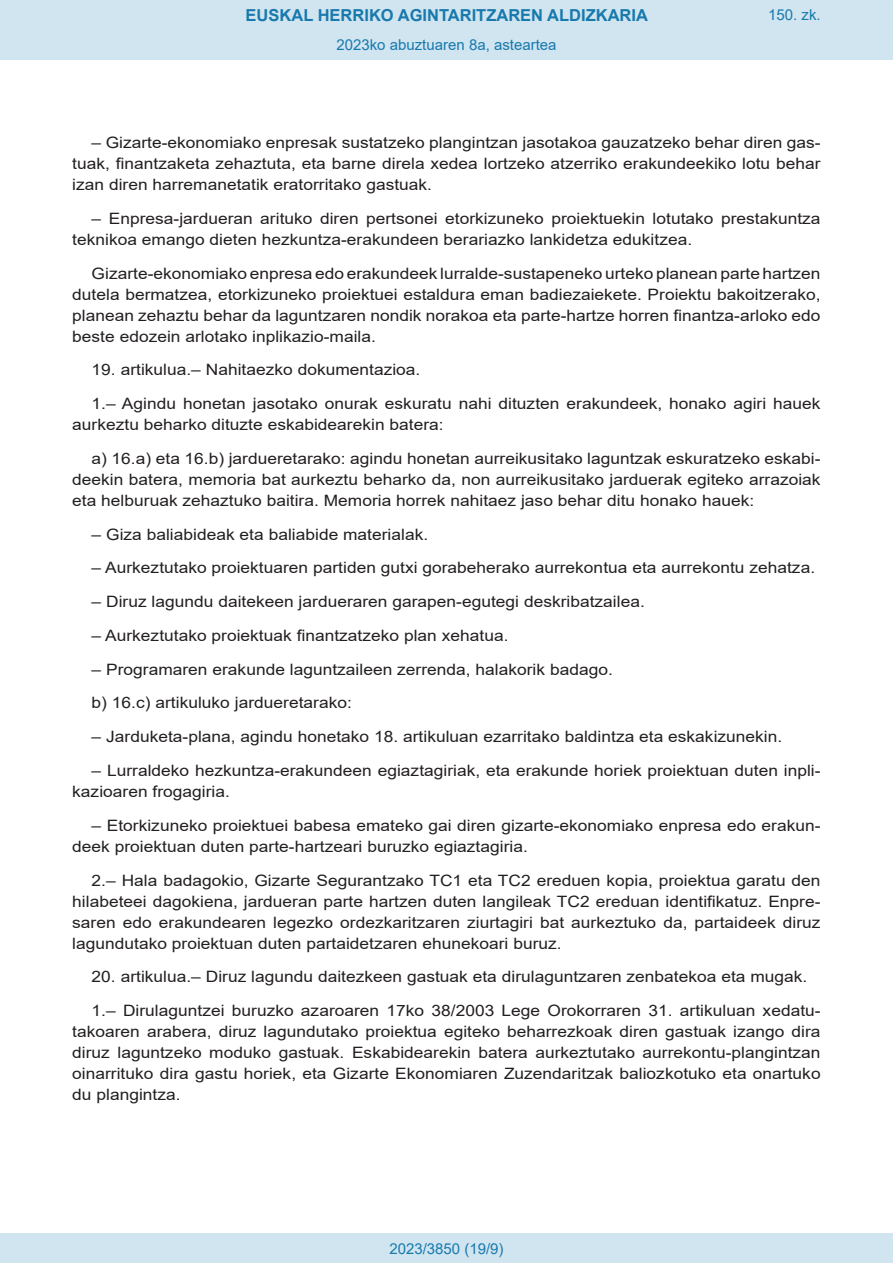
<style>
.page{position:relative;width:893px;height:1263px;background:#fff}
.page>*{position:absolute;margin:0;border:0;box-sizing:border-box;transform-origin:0 0}
.t1{font:700 16.5px "Arial";color:#1879ad}
.BOPVDetalle{font:15.6px/21px "Arial";color:#231f20;text-align:justify;scale:1.11 1}
.Paginacion_Centro{font:15px "Arial";color:#1879ad}
</style>
<div class="page">
<div style="left:0;top:0;width:893px;height:60px;background:#d0e5f0"></div>
<div style="left:0;top:1233px;width:893px;height:30px;background:#d0e5f0"></div>
<p class="t1" style="left:246px;top:3px;width:404px">EUSKAL HERRIKO AGINTARITZAREN ALDIZKARIA</p>
<p class="Paginacion_Centro" style="left:336px;top:35px;width:222px">2023ko abuztuaren 8a, asteartea</p>
<p class="Paginacion_Centro" style="left:768px;top:5px;width:54px">150. zk.</p>
<p class="BOPVDetalle" style="left:72px;top:132px;width:676px;text-indent:19px">– Gizarte-ekonomiako enpresak sustatzeko plangintzan jasotakoa gauzatzeko behar diren gas&shy;tuak, finantzaketa zehaztuta, eta barne direla xedea lortzeko atzerriko erakundeekiko lotu behar izan diren harremanetatik eratorritako gastuak.</p>
<p class="BOPVDetalle" style="left:72px;top:208px;width:676px;text-indent:19px">– Enpresa-jardueran arituko diren pertsonei etorkizuneko proiektuekin lotutako prestakuntza teknikoa emango dieten hezkuntza-erakundeen berariazko lankidetza edukitzea.</p>
<p class="BOPVDetalle" style="left:72px;top:263px;width:676px;text-indent:19px">Gizarte-ekonomiako enpresa edo erakundeek lurralde-sustapeneko urteko planean parte hartzen dutela bermatzea, etorkizuneko proiektuei estaldura eman badiezaiekete. Proiektu bakoitzerako, planean zehaztu behar da laguntzaren nondik norakoa eta parte-hartze horren finantza-arloko edo beste edozein arlotako inplikazio-maila.</p>
<p class="BOPVDetalle" style="left:92px;top:359px;width:298px">19. artikulua.– Nahitaezko dokumentazioa.</p>
<p class="BOPVDetalle" style="left:72px;top:393px;width:676px;text-indent:19px">1.– Agindu honetan jasotako onurak eskuratu nahi dituzten erakundeek, honako agiri hauek aurkeztu beharko dituzte eskabidearekin batera:</p>
<p class="BOPVDetalle" style="left:72px;top:448px;width:676px;text-indent:19px">a) 16.a) eta 16.b) jardueretarako: agindu honetan aurreikusitako laguntzak eskuratzeko eskabi&shy;deekin batera, memoria bat aurkeztu beharko da, non aurreikusitako jarduerak egiteko arrazoiak eta helburuak zehaztuko baitira. Memoria horrek nahitaez jaso behar ditu honako hauek:</p>
<p class="BOPVDetalle" style="left:92px;top:524px;width:305px">– Giza baliabideak eta baliabide materialak.</p>
<p class="BOPVDetalle" style="left:92px;top:557px;width:653px">– Aurkeztutako proiektuaren partiden gutxi gorabeherako aurrekontua eta aurrekontu zehatza.</p>
<p class="BOPVDetalle" style="left:92px;top:591px;width:500px">– Diruz lagundu daitekeen jardueraren garapen-egutegi deskribatzailea.</p>
<p class="BOPVDetalle" style="left:92px;top:625px;width:377px">– Aurkeztutako proiektuak finantzatzeko plan xehatua.</p>
<p class="BOPVDetalle" style="left:92px;top:659px;width:471px">– Programaren erakunde laguntzaileen zerrenda, halakorik badago.</p>
<p class="BOPVDetalle" style="left:92px;top:692px;width:236px">b) 16.c) artikuluko jardueretarako:</p>
<p class="BOPVDetalle" style="left:92px;top:726px;width:624px">– Jarduketa-plana, agindu honetako 18. artikuluan ezarritako baldintza eta eskakizunekin.</p>
<p class="BOPVDetalle" style="left:72px;top:760px;width:676px;text-indent:19px">– Lurraldeko hezkuntza-erakundeen egiaztagiriak, eta erakunde horiek proiektuan duten inpli&shy;kazioaren frogagiria.</p>
<p class="BOPVDetalle" style="left:72px;top:815px;width:676px;text-indent:19px">– Etorkizuneko proiektuei babesa emateko gai diren gizarte-ekonomiako enpresa edo erakun&shy;deek proiektuan duten parte-hartzeari buruzko egiaztagiria.</p>
<p class="BOPVDetalle" style="left:72px;top:869px;width:676px;text-indent:19px">2.– Hala badagokio, Gizarte Segurantzako TC1 eta TC2 ereduen kopia, proiektua garatu den hilabeteei dagokiena, jardueran parte hartzen duten langileak TC2 ereduan identifikatuz. Enpre&shy;saren edo erakundearen legezko ordezkaritzaren ziurtagiri bat aurkeztuko da, partaideek diruz lagundutako proiektuan duten partaidetzaren ehunekoari buruz.</p>
<p class="BOPVDetalle" style="left:92px;top:966px;width:646px">20. artikulua.– Diruz lagundu daitezkeen gastuak eta dirulaguntzaren zenbatekoa eta mugak.</p>
<p class="BOPVDetalle" style="left:72px;top:1000px;width:676px;text-indent:19px">1.– Dirulaguntzei buruzko azaroaren 17ko 38/2003 Lege Orokorraren 31. artikuluan xedatu&shy;takoaren arabera, diruz lagundutako proiektua egiteko beharrezkoak diren gastuak izango dira diruz laguntzeko moduko gastuak. Eskabidearekin batera aurkeztutako aurrekontu-plangintzan oinarrituko dira gastu horiek, eta Gizarte Ekonomiaren Zuzendaritzak baliozkotuko eta onartuko du plangintza.</p>
<p class="Paginacion_Centro" style="left:389px;top:1238px;width:116px">2023/3850 (19/9)</p>
</div>
